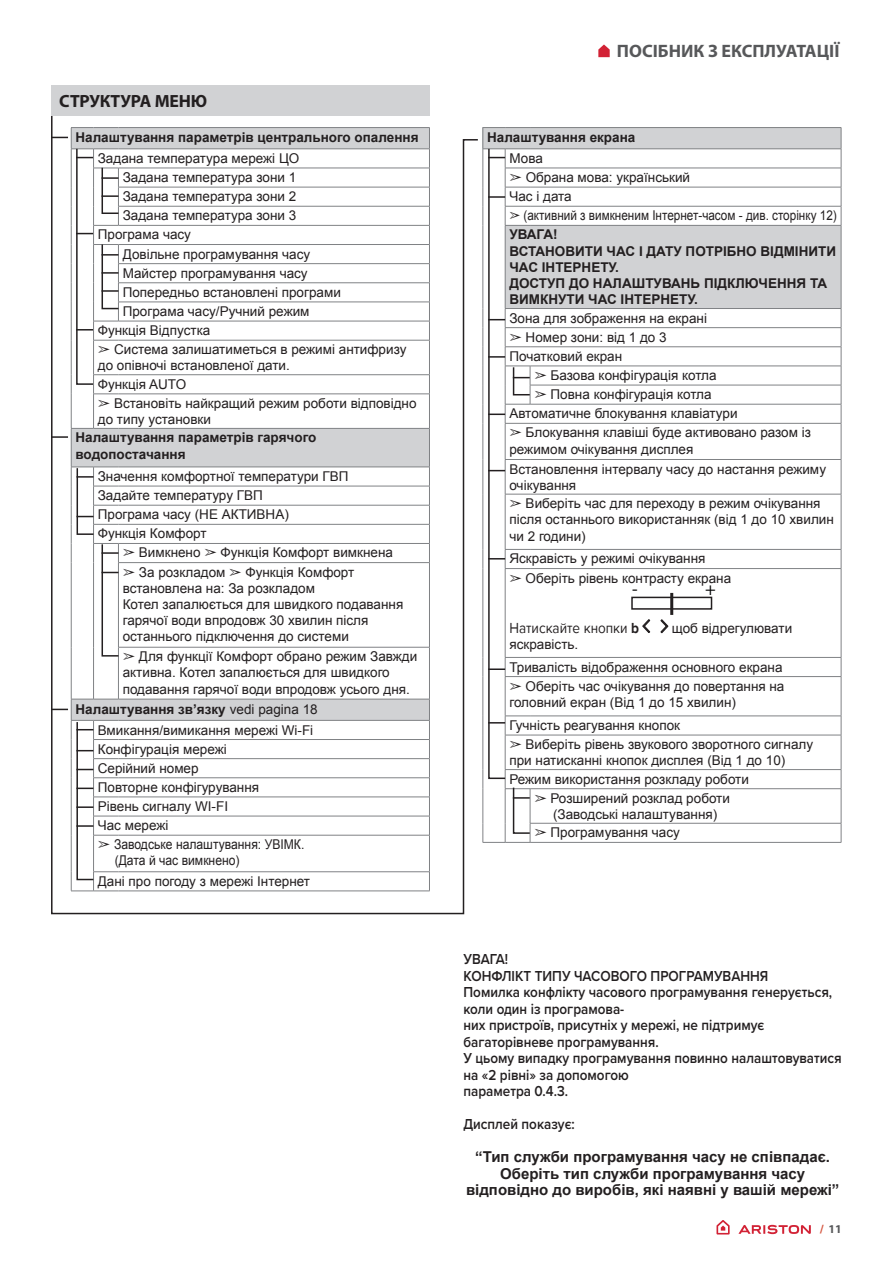
<style>
.page{position:relative;width:893px;height:1263px;background:#fff}
.page>*{position:absolute;margin:0;border:0;box-sizing:border-box;transform-origin:0 0}
.t1{font:700 18px "Myriad Pro";color:#57585a}
.t2{font:18px "Myriad Pro";color:#000}
.t3{font:700 17.7px "Myriad Pro";letter-spacing:-.01em;color:#231f20}
.t4{font:600 15px/16.5px "Proxima Nova";color:#231f20;scale:.9 1}
.t5{font:700 15px/16.5px "Arial";color:#231f20;text-align:center}
.t6{font:15px "Proxima Nova";color:#231f20;scale:.9 1}
.t7{font:13.5px/16.2px "Arial";color:#231f20}
.t8{font:700 13.5px/16.2px "Arial";color:#231f20}
.t9{font:13.5px/19.2px "Arial";color:#231f20;scale:.87 1}
.t10{font:13.5px/16.2px "Arial";color:#231f20;scale:.9 1}
.t11{font:700 12px "Myriad Pro";color:#57585a}
.s1{font-family:"Arial Unicode MS"}
.s2{font-weight:700}
.s3{color:#d5553f}
</style>
<div class="page">
<svg style="left:598px;top:44px;width:12px;height:13px"></svg>
<svg style="left:716px;top:1220px;width:14px;height:14px"></svg>
<svg style="left:738px;top:1225px;width:73px;height:9px"></svg>
<div style="left:483px;top:128px;width:358px;height:21px;background:#d1d2d4"></div>
<div style="left:505px;top:225px;width:336px;height:83px;background:#d1d2d4"></div>
<hr style="left:530px;top:127px;width:311px;height:1px;background:#808285">
<hr style="left:530px;top:149px;width:311px;height:1px;background:#808285">
<hr style="left:530px;top:168px;width:311px;height:1px;background:#808285">
<hr style="left:530px;top:187px;width:311px;height:1px;background:#808285">
<hr style="left:530px;top:206px;width:311px;height:1px;background:#808285">
<svg style="left:841px;top:128px;width:1px;height:97px"></svg>
<hr style="left:530px;top:225px;width:311px;height:1px;background:#808285">
<hr style="left:841px;top:226px;width:1px;height:82px;background:#808285">
<hr style="left:530px;top:308px;width:311px;height:1px;background:#808285">
<hr style="left:530px;top:327px;width:311px;height:1px;background:#808285">
<hr style="left:530px;top:346px;width:311px;height:1px;background:#808285">
<hr style="left:530px;top:366px;width:311px;height:1px;background:#808285">
<hr style="left:530px;top:385px;width:311px;height:1px;background:#808285">
<hr style="left:530px;top:404px;width:311px;height:1px;background:#808285">
<svg style="left:841px;top:309px;width:1px;height:114px"></svg>
<hr style="left:530px;top:423px;width:311px;height:1px;background:#808285">
<hr style="left:841px;top:424px;width:1px;height:35px;background:#808285">
<hr style="left:530px;top:459px;width:311px;height:1px;background:#808285">
<hr style="left:841px;top:460px;width:1px;height:34px;background:#808285">
<hr style="left:530px;top:494px;width:311px;height:1px;background:#808285">
<hr style="left:841px;top:494px;width:1px;height:55px;background:#808285">
<hr style="left:530px;top:549px;width:311px;height:1px;background:#808285">
<svg style="left:841px;top:550px;width:1px;height:18px"></svg>
<hr style="left:530px;top:568px;width:311px;height:1px;background:#808285">
<hr style="left:841px;top:569px;width:1px;height:88px;background:#808285">
<hr style="left:530px;top:657px;width:311px;height:1px;background:#808285">
<svg style="left:841px;top:658px;width:1px;height:18px"></svg>
<hr style="left:530px;top:676px;width:311px;height:1px;background:#808285">
<hr style="left:841px;top:677px;width:1px;height:39px;background:#808285">
<hr style="left:530px;top:716px;width:311px;height:1px;background:#808285">
<svg style="left:841px;top:716px;width:1px;height:19px"></svg>
<hr style="left:530px;top:735px;width:311px;height:1px;background:#808285">
<hr style="left:841px;top:735px;width:1px;height:34px;background:#808285">
<hr style="left:530px;top:769px;width:311px;height:1px;background:#808285">
<svg style="left:841px;top:770px;width:1px;height:18px"></svg>
<hr style="left:530px;top:788px;width:311px;height:1px;background:#808285">
<hr style="left:841px;top:789px;width:1px;height:34px;background:#808285">
<hr style="left:530px;top:823px;width:311px;height:1px;background:#808285">
<svg style="left:841px;top:823px;width:1px;height:19px"></svg>
<hr style="left:530px;top:842px;width:311px;height:1px;background:#808285">
<div style="left:631px;top:597px;width:81px;height:13px;border:2px solid #231f20"></div>
<hr style="left:670px;top:593px;width:3px;height:22px;background:#231f20">
<svg style="left:642px;top:619px;width:8px;height:14px"></svg>
<svg style="left:660px;top:619px;width:8px;height:14px"></svg>
<svg style="left:51px;top:102px;width:427px;height:813px"></svg>
<svg style="left:51px;top:436px;width:17px;height:2px"></svg>
<svg style="left:51px;top:127px;width:69px;height:268px"></svg>
<svg style="left:71px;top:467px;width:49px;height:190px"></svg>
<svg style="left:51px;top:699px;width:67px;height:193px"></svg>
<svg style="left:483px;top:127px;width:48px;height:716px"></svg>
<div style="left:51px;top:85px;width:378px;height:30px;background:#d1d2d4"></div>
<h2 class="t3" style="left:59px;top:91px;width:149px">СТРУКТУРА МЕНЮ</h2>
<p class="t8" style="left:75px;top:129px;width:345px">Налаштування параметрів центрального опалення</p>
<p class="t7" style="left:98px;top:150px;width:203px">Задана температура мережі ЦО</p>
<p class="t7" style="left:123px;top:169px;width:175px">Задана температура зони 1</p>
<p class="t7" style="left:123px;top:188px;width:175px">Задана температура зони 2</p>
<p class="t7" style="left:123px;top:208px;width:175px">Задана температура зони 3</p>
<p class="t7" style="left:98px;top:227px;width:95px">Програма часу</p>
<p class="t7" style="left:123px;top:246px;width:189px">Довільне програмування часу</p>
<p class="t7" style="left:123px;top:265px;width:186px">Майстер програмування часу</p>
<p class="t7" style="left:123px;top:284px;width:220px">Попередньо встановлені програми</p>
<p class="t7" style="left:123px;top:303px;width:188px">Програма часу/Ручний режим</p>
<p class="t7" style="left:98px;top:322px;width:114px">Функція Відпустка</p>
<p class="t7" style="left:98px;top:341px;width:310px"><span class="s1">➢</span> Система залишатиметься в режимі антифризу до опівночі встановленої дати.</p>
<p class="t7" style="left:98px;top:376px;width:90px">Функція AUTO</p>
<p class="t7" style="left:98px;top:395px;width:320px"><span class="s1">➢</span> Встановіть найкращий режим роботи відповідно до типу установки</p>
<p class="t8" style="left:75px;top:430px;width:242px">Налаштування параметрів гарячого водопостачання</p>
<p class="t7" style="left:98px;top:467px;width:252px;line-height:19.2px">Значення комфортної температури ГВП<br>Задайте температуру ГВП<br>Програма часу (НЕ АКТИВНА)<br>Функція Комфорт</p>
<p class="t7" style="left:123px;top:545px;width:272px"><span class="s1">➢</span> Вимкнено <span class="s1">➢</span> Функція Комфорт вимкнена</p>
<p class="t7" style="left:123px;top:564px;width:282px"><span class="s1">➢</span> За розкладом <span class="s1">➢</span> Функція Комфорт встановлена на: За розкладом<br>Котел запалюється для швидкого подавання гарячої води впродовж 30 хвилин після останнього підключення до системи</p>
<p class="t7" style="left:123px;top:648px;width:296px"><span class="s1">➢</span> Для функції Комфорт обрано режим Завжди активна. Котел запалюється для швидкого подавання гарячої води впродовж усього дня.</p>
<p class="t7" style="left:98px;top:699px;width:221px;line-height:20.7px;text-indent:-22px"><span class="s2">Налаштування зв’язку</span> vedi pagina 18<br>Вмикання/вимикання мережі Wi-Fi</p>
<p class="t7" style="left:98px;top:740px;width:163px;line-height:19px">Конфігурація мережі<br>Серійний номер<br>Повторне конфігурування<br>Рівень сигналу WI-FI<br>Час мережі</p>
<p class="t10" style="left:115px;top:836px;width:212px;text-indent:-17px"><span class="s1">➢</span> Заводське налаштування: УВІМК. (Дата й час вимкнено)</p>
<p class="t7" style="left:98px;top:873px;width:214px">Дані про погоду з мережі Інтернет</p>
<h1 class="t1" style="left:617px;top:41px;width:224px">ПОСІБНИК З ЕКСПЛУАТАЦІЇ</h1>
<p class="t8" style="left:487px;top:129px;width:150px">Налаштування екрана</p>
<p class="t7" style="left:509px;top:150px;width:35px">Мова</p>
<p class="t7" style="left:509px;top:168px;width:182px;line-height:19.2px"><span class="s1">➢</span> Обрана мова: український<br>Час і дата</p>
<p class="t9" style="left:509px;top:206px;width:378px"><span class="s1">➢</span> (активний з вимкненим Інтернет-часом - див. сторінку 12)<br><span class="s2">УВАГА!</span></p>
<p class="t8" style="left:509px;top:243px;width:328px">ВСТАНОВИТИ ЧАС І ДАТУ ПОТРІБНО ВІДМІНИТИ<br>ЧАС ІНТЕРНЕТУ.<br>ДОСТУП ДО НАЛАШТУВАНЬ ПІДКЛЮЧЕННЯ ТА<br>ВИМКНУТИ ЧАС ІНТЕРНЕТУ.</p>
<p class="t7" style="left:509px;top:310px;width:199px">Зона для зображення на екрані</p>
<p class="t7" style="left:509px;top:327px;width:159px;line-height:19.2px"><span class="s1">➢</span> Номер зони: від 1 до 3<br>Початковий екран</p>
<p class="t7" style="left:534px;top:367px;width:184px"><span class="s1">➢</span> Базова конфігурація котла</p>
<p class="t7" style="left:509px;top:385px;width:230px;line-height:19.2px;text-align:center"><span class="s1">➢</span> Повна конфігурація котла<br>Автоматичне блокування клавіатури</p>
<p class="t7" style="left:509px;top:425px;width:303px"><span class="s1">➢</span> Блокування клавіші буде активовано разом із режимом очікування дисплея</p>
<p class="t7" style="left:509px;top:461px;width:318px">Встановлення інтервалу часу до настання режиму очікування</p>
<p class="t7" style="left:509px;top:495px;width:326px"><span class="s1">➢</span> Виберіть час для переходу в режим очікування після останнього використанняк (від 1 до 10 хвилин чи 2 години)</p>
<p class="t7" style="left:509px;top:551px;width:198px">Яскравість у режимі очікування</p>
<p class="t7" style="left:509px;top:570px;width:223px"><span class="s1">➢</span> Оберіть рівень контрасту екрана</p>
<h1 class="t2" style="left:632px;top:579px;width:7px">-</h1>
<h1 class="t2" style="left:705px;top:579px;width:12px">+</h1>
<p class="t6" style="left:509px;top:619px;width:146px">Натискайте кнопки <span class="s2">b</span></p>
<p class="t7" style="left:672px;top:620px;width:122px">щоб відрегулювати</p>
<p class="t7" style="left:509px;top:633px;width:275px;line-height:22.4px">яскравість.<br>Тривалість відображення основного екрана</p>
<p class="t7" style="left:509px;top:678px;width:277px"><span class="s1">➢</span> Оберіть час очікування до повертання на головний екран (Від 1 до 15 хвилин)</p>
<p class="t7" style="left:509px;top:717px;width:172px">Гучність реагування кнопок</p>
<p class="t7" style="left:509px;top:736px;width:305px"><span class="s1">➢</span> Виберіть рівень звукового зворотного сигналу при натисканні кнопок дисплея (Від 1 до 10)</p>
<p class="t7" style="left:509px;top:771px;width:241px">Режим використання розкладу роботи</p>
<p class="t7" style="left:534px;top:790px;width:197px;text-align:center"><span class="s1">➢</span> Розширений розклад роботи (Заводські налаштування)</p>
<p class="t7" style="left:534px;top:825px;width:147px"><span class="s1">➢</span> Програмування часу</p>
<p class="t4" style="left:463px;top:951px;width:422px">УВАГА!<br>КОНФЛІКТ ТИПУ ЧАСОВОГО ПРОГРАМУВАННЯ<br>Помилка конфлікту часового програмування генерується, коли один із програмова-<br>них пристроїв, присутніх у мережі, не підтримує багаторівневе програмування.<br>У цьому випадку програмування повинно налаштовуватися на «2 рівні» за допомогою<br>параметра 0.4.3.</p>
<p class="t4" style="left:463px;top:1116px;width:125px">Дисплей показує:</p>
<p class="t5" style="left:466px;top:1149px;width:375px">“Тип служби програмування часу не співпадає.<br>Оберіть тип служби програмування часу відповідно до виробів, які наявні у вашій мережі”</p>
<p class="t11" style="left:820px;top:1223px;width:24px"><span class="s3">/</span> 11</p>
</div>
